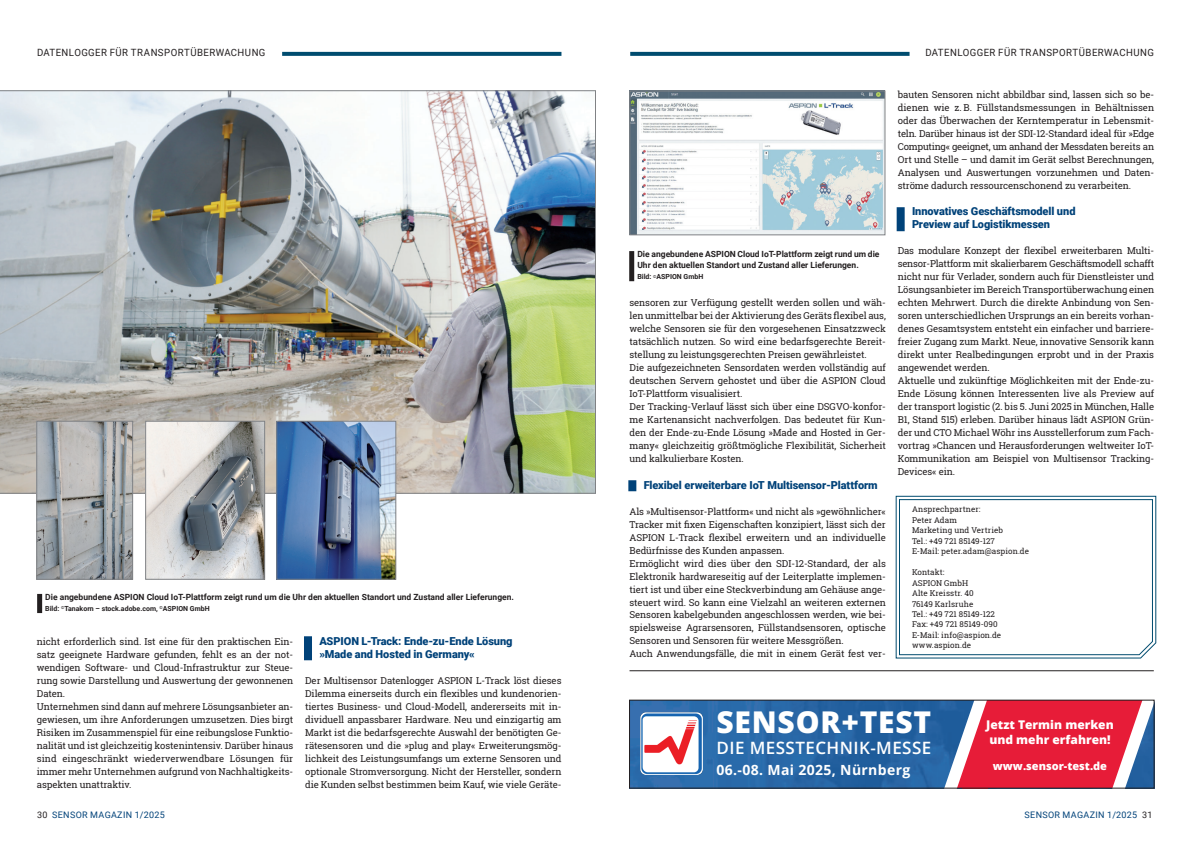
<style>
.page{position:relative;width:1191px;height:842px;background:#fff}
.page>*{position:absolute;margin:0;border:0;box-sizing:border-box;transform-origin:0 0}
.t1{font:800 30px "Open Sans";letter-spacing:.025em;color:#fff}
.t2{font:600 17px "Open Sans";letter-spacing:.025em;color:#fff}
.t3{font:700 14px "Open Sans";letter-spacing:.025em;color:#fff}
.t4{font:800 12px/14.4px "Open Sans";color:#fff}
.t5{font:900 11px/13px "Roboto";letter-spacing:-.005em;color:#004279}
.t6{font:800 11px "Open Sans";color:#fff}
.t7{font:10px "Roboto";letter-spacing:.045em;color:#231f20;scale:.96 1}
.t8{font:9.5px/13px "Roboto Slab";letter-spacing:-.01em;color:#231f20}
.t9{font:9px "Roboto";letter-spacing:.035em;color:#004279}
.t10{font:700 8.5px/11px "Roboto";color:#231f20}
.t11{font:8px/10.5px "Roboto Slab";letter-spacing:.005em;color:#231f20}
.t12{font:700 7px "Roboto";color:#231f20}
.s1{color:#231f20}
</style>
<div class="page">
<svg style="left:630px;top:52px;width:279px;height:4px"></svg>
<svg style="left:282px;top:52px;width:279px;height:4px"></svg>
<div style="left:304px;top:636px;width:8px;height:24px;background:#004279"></div>
<img style="left:0;top:90px;width:596px;height:403px">
<div style="left:628px;top:480px;width:8px;height:11px;background:#004279"></div>
<div style="left:896px;top:207px;width:8px;height:24px;background:#004279"></div>
<svg style="left:895px;top:496px;width:261px;height:163px"></svg>
<svg style="left:898px;top:499px;width:255px;height:156px"></svg>
<img style="left:147px;top:423px;width:116px;height:154px">
<div style="left:145px;top:421px;width:120px;height:158px;border:1px solid #808285"></div>
<img style="left:279px;top:423px;width:115px;height:154px">
<div style="left:277px;top:421px;width:119px;height:158px;border:1px solid #808285"></div>
<img style="left:39px;top:423px;width:92px;height:154px">
<div style="left:37px;top:421px;width:96px;height:158px;border:1px solid #808285"></div>
<img style="left:631px;top:93px;width:252px;height:140px">
<div style="left:629px;top:91px;width:256px;height:144px;border:1px solid #808285"></div>
<div style="left:37px;top:594px;width:5px;height:19px;background:#231f20"></div>
<div style="left:629px;top:251px;width:5px;height:30px;background:#231f20"></div>
<hr style="left:629px;top:670px;width:524px;height:1px;background:#231f20">
<img style="left:631px;top:702px;width:268px;height:84px">
<img style="left:640px;top:712px;width:62px;height:62px">
<div style="left:978px;top:700px;width:143px;height:88px;background:#e71c38"></div>
<svg style="left:1113px;top:702px;width:39px;height:84px"></svg>
<svg style="left:899px;top:702px;width:88px;height:84px"></svg>
<div style="left:629px;top:700px;width:525px;height:88px;border:1px solid #231f20"></div>
<p class="t7" style="left:37px;top:45px;width:239px">DATENLOGGER FÜR TRANSPORTÜBERWACHUNG</p>
<p class="t7" style="left:925px;top:45px;width:239px">DATENLOGGER FÜR TRANSPORTÜBERWACHUNG</p>
<p class="t10" style="left:45px;top:591px;width:470px">Die angebundene ASPION Cloud IoT-Plattform zeigt rund um die Uhr den aktuellen Standort und Zustand aller Lieferungen.</p>
<p class="t12" style="left:45px;top:604px;width:166px">Bild: <sup>©</sup>Tanakorn – stock.adobe.com, <sup>©</sup>ASPION GmbH</p>
<p class="t8" style="left:37px;top:634px;width:258px">nicht erforderlich sind. Ist eine für den praktischen Ein&shy;satz geeignete Hardware gefunden, fehlt es an der not&shy;wendigen Software- und Cloud-Infrastruktur zur Steue&shy;rung sowie Darstellung und Auswertung der gewonnenen Daten.<br>Unternehmen sind dann auf mehrere Lösungsanbieter an&shy;gewiesen, um ihre Anforderungen umzusetzen. Dies birgt Risiken im Zusammenspiel für eine reibungslose Funktio&shy;nalität und ist gleichzeitig kostenintensiv. Darüber hinaus sind eingeschränkt wiederverwendbare Lösungen für immer mehr Unternehmen aufgrund von Nachhaltigkeits&shy;aspekten unattraktiv.</p>
<p class="t5" style="left:319px;top:634px;width:195px">ASPION L-Track: Ende-zu-Ende Lösung »Made and Hosted in Germany«</p>
<p class="t8" style="left:305px;top:673px;width:258px;text-align:justify">Der Multisensor Datenlogger ASPION L-Track löst dieses Dilemma einerseits durch ein flexibles und kundenorien&shy;tiertes Business- und Cloud-Modell, andererseits mit in&shy;dividuell anpassbarer Hardware. Neu und einzigartig am Markt ist die bedarfsgerechte Auswahl der benötigten Ge&shy;rätesensoren und die »plug and play« Erweiterungsmög&shy;lichkeit des Leistungsumfangs um externe Sensoren und optionale Stromversorgung. Nicht der Hersteller, sondern die Kunden selbst bestimmen beim Kauf, wie viele Geräte-</p>
<p class="t10" style="left:637px;top:249px;width:244px">Die angebundene ASPION Cloud IoT-Plattform zeigt rund um die<br>Uhr den aktuellen Standort und Zustand aller Lieferungen.</p>
<p class="t12" style="left:637px;top:272px;width:67px">Bild: <sup>©</sup>ASPION GmbH</p>
<p class="t8" style="left:629px;top:296px;width:258px">sensoren zur Verfügung gestellt werden sollen und wäh&shy;len unmittelbar bei der Aktivierung des Geräts flexibel aus, welche Sensoren sie für den vorgesehenen Einsatzzweck tatsächlich nutzen. So wird eine bedarfsgerechte Bereit&shy;stellung zu leistungsgerechten Preisen gewährleistet.<br>Die aufgezeichneten Sensordaten werden vollständig auf deutschen Servern gehostet und über die ASPION Cloud IoT-Plattform visualisiert.<br>Der Tracking-Verlauf lässt sich über eine DSGVO-konfor&shy;me Kartenansicht nachverfolgen. Das bedeutet für Kun&shy;den der Ende-zu-Ende Lösung »Made and Hosted in Ger&shy;many« gleichzeitig größtmögliche Flexibilität, Sicherheit und kalkulierbare Kosten.</p>
<p class="t5" style="left:643px;top:478px;width:235px">Flexibel erweiterbare IoT Multisensor-Plattform</p>
<p class="t8" style="left:629px;top:504px;width:258px">Als »Multisensor-Plattform« und nicht als »gewöhnlicher« Tracker mit fixen Eigenschaften konzipiert, lässt sich der ASPION L-Track flexibel erweitern und an individuelle Bedürfnisse des Kunden anpassen.<br>Ermöglicht wird dies über den SDI-12-Standard, der als Elektronik hardwareseitig auf der Leiterplatte implemen&shy;tiert ist und über eine Steckverbindung am Gehäuse ange&shy;steuert wird. So kann eine Vielzahl an weiteren externen Sensoren kabelgebunden angeschlossen werden, wie bei&shy;spielsweise Agrarsensoren, Füllstandsensoren, optische Sensoren und Sensoren für weitere Messgrößen.<br>Auch Anwendungsfälle, die mit in einem Gerät fest ver-</p>
<p class="t8" style="left:897px;top:88px;width:258px;text-align:justify">bauten Sensoren nicht abbildbar sind, lassen sich so be&shy;dienen wie z. B. Füllstandsmessungen in Behältnissen oder das Überwachen der Kerntemperatur in Lebensmit&shy;teln. Darüber hinaus ist der SDI-12-Standard ideal für »Edge Computing« geeignet, um anhand der Messdaten bereits an Ort und Stelle – und damit im Gerät selbst Berechnungen, Analysen und Auswertungen vorzunehmen und Daten&shy;ströme dadurch ressourcenschonend zu verarbeiten.</p>
<p class="t5" style="left:912px;top:205px;width:165px">Innovatives Geschäftsmodell und<br>Preview auf Logistikmessen</p>
<p class="t8" style="left:897px;top:244px;width:258px">Das modulare Konzept der flexibel erweiterbaren Multi&shy;sensor-Plattform mit skalierbarem Geschäftsmodell schafft nicht nur für Verlader, sondern auch für Dienstleister und Lösungsanbieter im Bereich Transportüberwachung einen echten Mehrwert. Durch die direkte Anbindung von Sen&shy;soren unterschiedlichen Ursprungs an ein bereits vorhan&shy;denes Gesamtsystem entsteht ein einfacher und barriere&shy;freier Zugang zum Markt. Neue, innovative Sensorik kann direkt unter Realbedingungen erprobt und in der Praxis angewendet werden.<br>Aktuelle und zukünftige Möglichkeiten mit der Ende-zu-Ende Lösung können Interessenten live als Preview auf der transport logistic (2. bis 5. Juni 2025 in München, Halle B1, Stand 515) erleben. Darüber hinaus lädt ASPION Grün&shy;der und CTO Michael Wöhr ins Ausstellerforum zum Fach&shy;vortrag »Chancen und Herausforderungen weltweiter IoT-Kommunikation am Beispiel von Multisensor Tracking-Devices« ein.</p>
<p class="t11" style="left:912px;top:504px;width:119px">Ansprechpartner:<br>Peter Adam<br>Marketing und Vertrieb<br>Tel.: +49 721 85149-127<br>E-Mail: peter.adam@aspion.de</p>
<p class="t11" style="left:912px;top:567px;width:91px">Kontakt:<br>ASPION GmbH<br>Alte Kreisstr. 40<br>76149 Karlsruhe<br>Tel.: +49 721 85149-122<br>Fax: +49 721 85149-090<br>E-Mail: info@aspion.de www.aspion.de</p>
<h1 class="t1" style="left:716px;top:701px;width:216px">SENSOR+TEST</h1>
<h2 class="t2" style="left:716px;top:736px;width:216px">DIE MESSTECHNIK-MESSE</h2>
<h3 class="t3" style="left:716px;top:760px;width:195px">06.-08. Mai 2025, Nürnberg</h3>
<p class="t4" style="left:986px;top:718px;width:129px">Jetzt Termin merken und mehr erfahren!</p>
<p class="t6" style="left:993px;top:759px;width:116px">www.sensor-test.de</p>
<p class="t9" style="left:37px;top:808px;width:129px"><span class="s1">30</span> SENSOR MAGAZIN 1/2025</p>
<p class="t9" style="left:1024px;top:808px;width:129px">SENSOR MAGAZIN 1/2025 <span class="s1">31</span></p>
</div>
